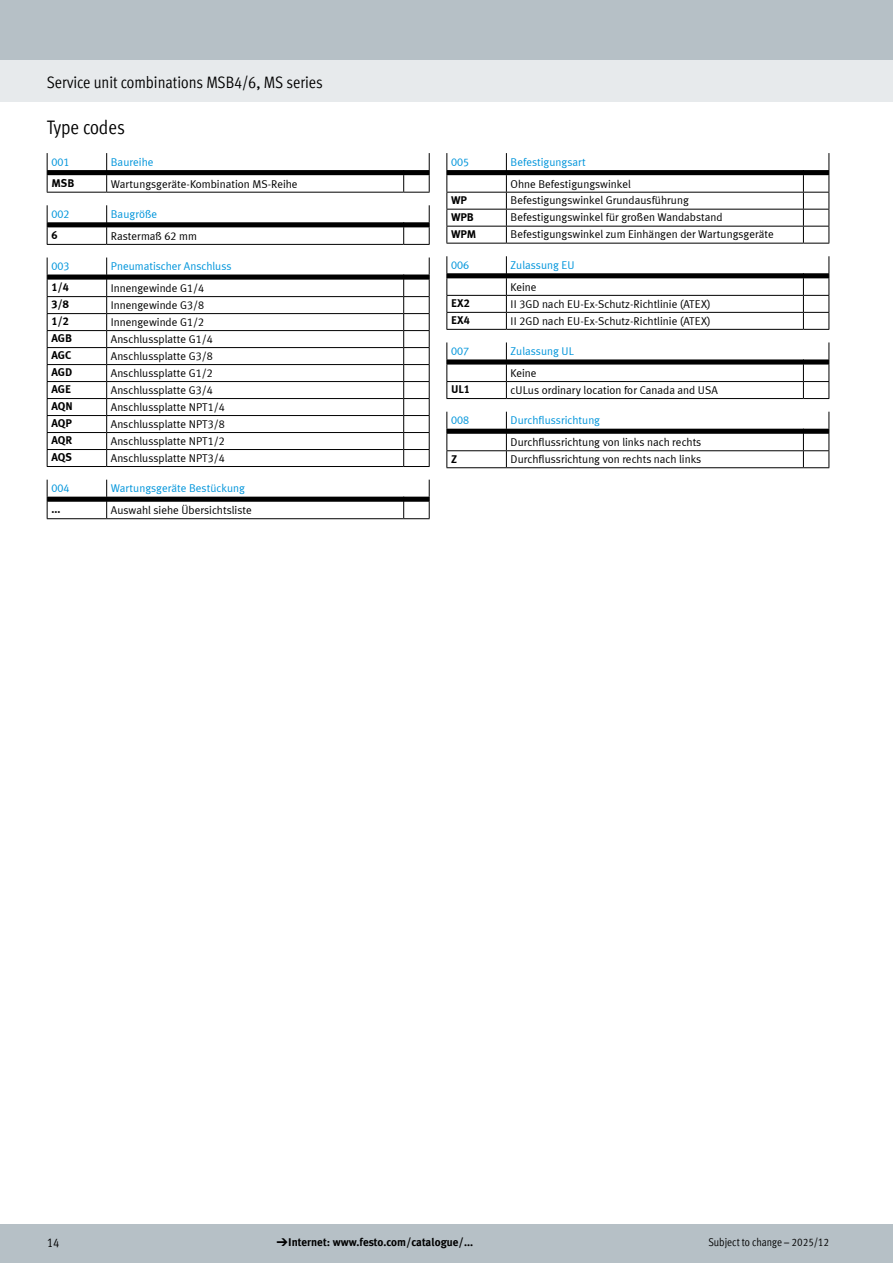
<style>
.page{position:relative;width:893px;height:1263px;background:#fff}
.page>*{position:absolute;margin:0;border:0;box-sizing:border-box;transform-origin:0 0}
.FES_title_section{font:condensed 19.5px "Festo";color:#000}
.FES_title_family{font:condensed 16.5px "Festo";color:#000}
.t1{font:condensed 12.75px "Festo";color:#000}
.t2{font:11.25px/21.6px "Meta Plus LF";color:#000}
.t3{font:11.25px/21.6px "Meta Plus LF";color:#0095db}
.t4{font:700 11.25px "Meta Plus LF";color:#000}
.t5{font:700 11.25px "Festo";color:#000}
.t6{font:condensed 11.25px "Festo";letter-spacing:-.005em;color:#000}
.s1{color:#0095db}
.s2{color:#000}
.s3{font-family:"Meto Pict 182";font-weight:400}
</style>
<div class="page">
<div style="left:0;top:1225px;width:893px;height:38px;background:#b6c0c6"></div>
<div style="left:0;top:60px;width:893px;height:42px;background:#e7eaec"></div>
<div style="left:0;top:0;width:893px;height:60px;background:#b6c0c6"></div>
<svg style="left:47px;top:153px;width:383px;height:40px"></svg>
<svg style="left:47px;top:205px;width:383px;height:40px"></svg>
<svg style="left:47px;top:257px;width:383px;height:210px"></svg>
<svg style="left:47px;top:480px;width:383px;height:39px"></svg>
<svg style="left:446px;top:153px;width:383px;height:91px"></svg>
<svg style="left:446px;top:256px;width:383px;height:74px"></svg>
<svg style="left:446px;top:342px;width:383px;height:57px"></svg>
<svg style="left:446px;top:412px;width:383px;height:56px"></svg>
<p class="FES_title_family" style="left:47px;top:71px;width:278px">Service unit combinations MSB4/6, MS series</p>
<p class="FES_title_section" style="left:47px;top:113px;width:80px">Type codes</p>
<p class="t3" style="left:51px;top:151px;width:20px">001</p>
<p class="t3" style="left:111px;top:151px;width:44px">Baureihe</p>
<p class="t4" style="left:51px;top:176px;width:24px">MSB</p>
<p class="t2" style="left:111px;top:173px;width:188px">Wartungsgeräte-Kombination MS-Reihe</p>
<p class="t3" style="left:51px;top:203px;width:20px">002</p>
<p class="t3" style="left:111px;top:203px;width:48px">Baugröße</p>
<p class="t4" style="left:51px;top:228px;width:8px">6</p>
<p class="t2" style="left:111px;top:225px;width:87px">Rastermaß 62 mm</p>
<p class="t3" style="left:51px;top:255px;width:20px">003</p>
<p class="t3" style="left:111px;top:255px;width:122px">Pneumatischer Anschluss</p>
<p class="t4" style="left:51px;top:280px;width:19px">1/4</p>
<p class="t2" style="left:111px;top:277px;width:95px">Innengewinde G1/4</p>
<p class="t4" style="left:51px;top:297px;width:19px">3/8</p>
<p class="t2" style="left:111px;top:294px;width:95px">Innengewinde G3/8</p>
<p class="t4" style="left:51px;top:314px;width:19px">1/2</p>
<p class="t2" style="left:111px;top:311px;width:95px">Innengewinde G1/2</p>
<p class="t4" style="left:51px;top:331px;width:22px">AGB</p>
<p class="t2" style="left:111px;top:328px;width:103px">Anschlussplatte G1/4</p>
<p class="t4" style="left:51px;top:348px;width:21px">AGC</p>
<p class="t2" style="left:111px;top:345px;width:103px">Anschlussplatte G3/8</p>
<p class="t4" style="left:51px;top:365px;width:22px">AGD</p>
<p class="t2" style="left:111px;top:362px;width:103px">Anschlussplatte G1/2</p>
<p class="t4" style="left:51px;top:382px;width:21px">AGE</p>
<p class="t2" style="left:111px;top:379px;width:103px">Anschlussplatte G3/4</p>
<p class="t4" style="left:51px;top:399px;width:23px">AQN</p>
<p class="t2" style="left:111px;top:396px;width:116px">Anschlussplatte NPT1/4</p>
<p class="t4" style="left:51px;top:416px;width:22px">AQP</p>
<p class="t2" style="left:111px;top:413px;width:115px">Anschlussplatte NPT3/8</p>
<p class="t4" style="left:51px;top:433px;width:22px">AQR</p>
<p class="t2" style="left:111px;top:430px;width:115px">Anschlussplatte NPT1/2</p>
<p class="t4" style="left:51px;top:450px;width:22px">AQS</p>
<p class="t2" style="left:111px;top:447px;width:116px">Anschlussplatte NPT3/4</p>
<p class="t3" style="left:51px;top:477px;width:20px">004</p>
<p class="t3" style="left:111px;top:477px;width:136px">Wartungsgeräte Bestückung</p>
<p class="t4" style="left:51px;top:502px;width:11px">...</p>
<p class="t2" style="left:111px;top:499px;width:142px">Auswahl siehe Übersichtsliste</p>
<p class="t3" style="left:451px;top:151px;width:20px">005</p>
<p class="t2" style="left:511px;top:151px;width:122px"><span class="s1">Befestigungsart<br></span>Ohne Befestigungswinkel</p>
<p class="t4" style="left:451px;top:193px;width:17px">WP</p>
<p class="t2" style="left:511px;top:189px;width:180px">Befestigungswinkel Grundausführung</p>
<p class="t4" style="left:451px;top:210px;width:24px">WPB</p>
<p class="t2" style="left:511px;top:206px;width:213px">Befestigungswinkel für großen Wandabstand</p>
<p class="t4" style="left:451px;top:227px;width:27px">WPM</p>
<p class="t2" style="left:511px;top:223px;width:265px">Befestigungswinkel zum Einhängen der Wartungsgeräte</p>
<p class="t3" style="left:451px;top:254px;width:20px">006</p>
<p class="t3" style="left:511px;top:254px;width:66px">Zulassung EU<br><span class="s2">Keine</span></p>
<p class="t4" style="left:451px;top:296px;width:20px">EX2</p>
<p class="t2" style="left:511px;top:293px;width:202px">II 3GD nach EU-Ex-Schutz-Richtlinie (ATEX)</p>
<p class="t4" style="left:451px;top:313px;width:20px">EX4</p>
<p class="t2" style="left:511px;top:310px;width:202px">II 2GD nach EU-Ex-Schutz-Richtlinie (ATEX)</p>
<p class="t3" style="left:451px;top:340px;width:20px">007</p>
<p class="t3" style="left:511px;top:340px;width:65px">Zulassung UL<br><span class="s2">Keine</span></p>
<p class="t4" style="left:451px;top:382px;width:20px">UL1</p>
<p class="t2" style="left:511px;top:379px;width:209px">cULus ordinary location for Canada and USA</p>
<p class="t3" style="left:451px;top:409px;width:20px">008</p>
<p class="t2" style="left:511px;top:409px;width:192px"><span class="s1">Durchflussrichtung<br></span>Durchflussrichtung von links nach rechts</p>
<p class="t4" style="left:451px;top:451px;width:7px">Z</p>
<p class="t2" style="left:511px;top:448px;width:192px">Durchflussrichtung von rechts nach links</p>
<p class="t1" style="left:47px;top:1233px;width:14px">14</p>
<p class="t5" style="left:276px;top:1234px;width:198px"><span class="s3">d</span> Internet: www.festo.com/catalogue/...</p>
<p class="t6" style="left:708px;top:1234px;width:122px">Subject to change – 2025/12</p>
</div>
